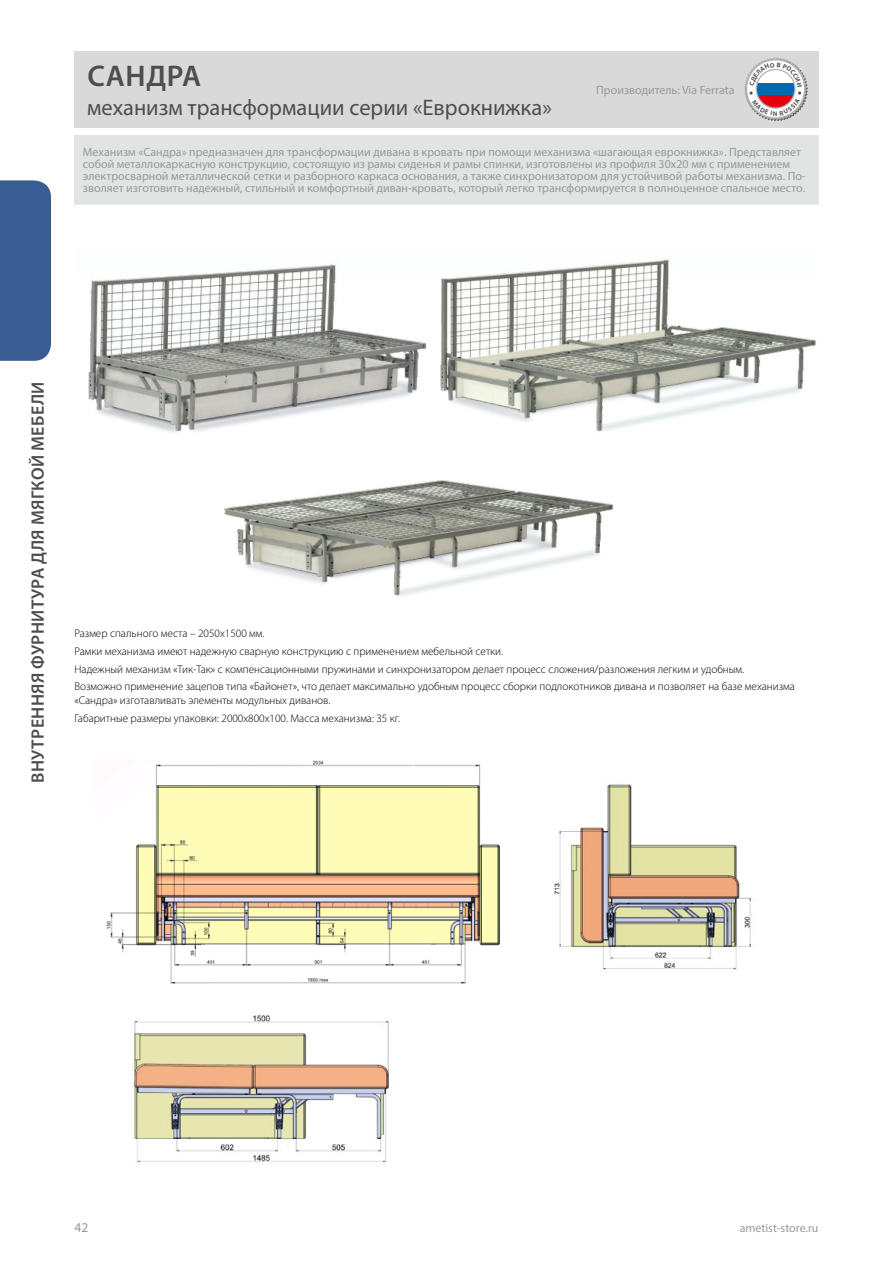
<style>
.page{position:relative;width:893px;height:1263px;background:#fff}
.page>*{position:absolute;margin:0;border:0;box-sizing:border-box;transform-origin:0 0}
.t1{font:600 30px "Myriad Pro";letter-spacing:.02em;color:#4e4e4d}
.t2{font:22.5px "Myriad Pro";color:#4e4e4d}
.t3{font:600 18px "Myriad Pro";letter-spacing:.02em;color:#4e4e4d}
.t4{font:13.5px "Myriad Pro";color:#989999}
.t5{font:12px/12px "Myriad Pro";color:#989999}
.t6{font:300 11.25px/17.7px "Myriad Pro";color:#000}
</style>
<div class="page">
<div style="left:0;top:180px;width:51px;height:181px;background:#395d92"></div>
<div style="left:74px;top:51px;width:745px;height:77px;background:#d9d9da"></div>
<img style="left:88px;top:259px;width:728px;height:174px">
<img style="left:224px;top:480px;width:390px;height:117px">
<div style="left:74px;top:135px;width:750px;height:72px;background:#e2e3e3"></div>
<div style="left:819px;top:135px;width:10px;height:70px;background:#fff"></div>
<div style="left:74px;top:205px;width:755px;height:5px;background:#fff"></div>
<img style="left:106px;top:760px;width:394px;height:224px">
<img style="left:133px;top:1015px;width:256px;height:148px">
<img style="left:554px;top:784px;width:197px;height:186px">
<svg style="left:744px;top:57px;width:64px;height:64px"></svg>
<h1 class="t1" style="left:87px;top:57px;width:115px">САНДРА</h1>
<h2 class="t2" style="left:87px;top:93px;width:466px">механизм трансформации серии «Еврокнижка»</h2>
<p class="t5" style="left:596px;top:84px;width:140px">Производитель: Via Ferrata</p>
<p class="t5" style="left:83px;top:146px;width:724px">Механизм «Сандра» предназначен для трансформации дивана в кровать при помощи механизма «шагающая еврокнижка». Представляет собой металлокаркасную конструкцию, состоящую из рамы сиденья и рамы спинки, изготовлены из профиля 30х20 мм с применением электросварной металлической сетки и разборного каркаса основания, а также синхронизатором для устойчивой работы механизма. По&shy;зволяет изготовить надежный, стильный и комфортный диван-кровать, который легко трансформируется в полноценное спальное место.</p>
<h3 class="t3" style="left:26px;top:783px;width:403px;rotate:-90deg">ВНУТРЕННЯЯ ФУРНИТУРА ДЛЯ МЯГКОЙ МЕБЕЛИ</h3>
<p class="t6" style="left:74px;top:624px;width:722px">Размер спального места – 2050х1500 мм.<br>Рамки механизма имеют надежную сварную конструкцию с применением мебельной сетки.<br>Надежный механизм «Тик-Так» с компенсационными пружинами и синхронизатором делает процесс сложения/разложения легким и удобным.<br>Возможно применение зацепов типа «Байонет», что делает максимально удобным процесс сборки подлокотников дивана и позволяет на базе механизма</p>
<p class="t6" style="left:74px;top:691px;width:327px">«Сандра» изготавливать элементы модульных диванов.<br>Габаритные размеры упаковки: 2000х800х100. Масса механизма: 35 кг.</p>
<p class="t4" style="left:74px;top:1219px;width:15px">42</p>
<p class="t5" style="left:740px;top:1222px;width:80px">ametist-store.ru</p>
</div>
